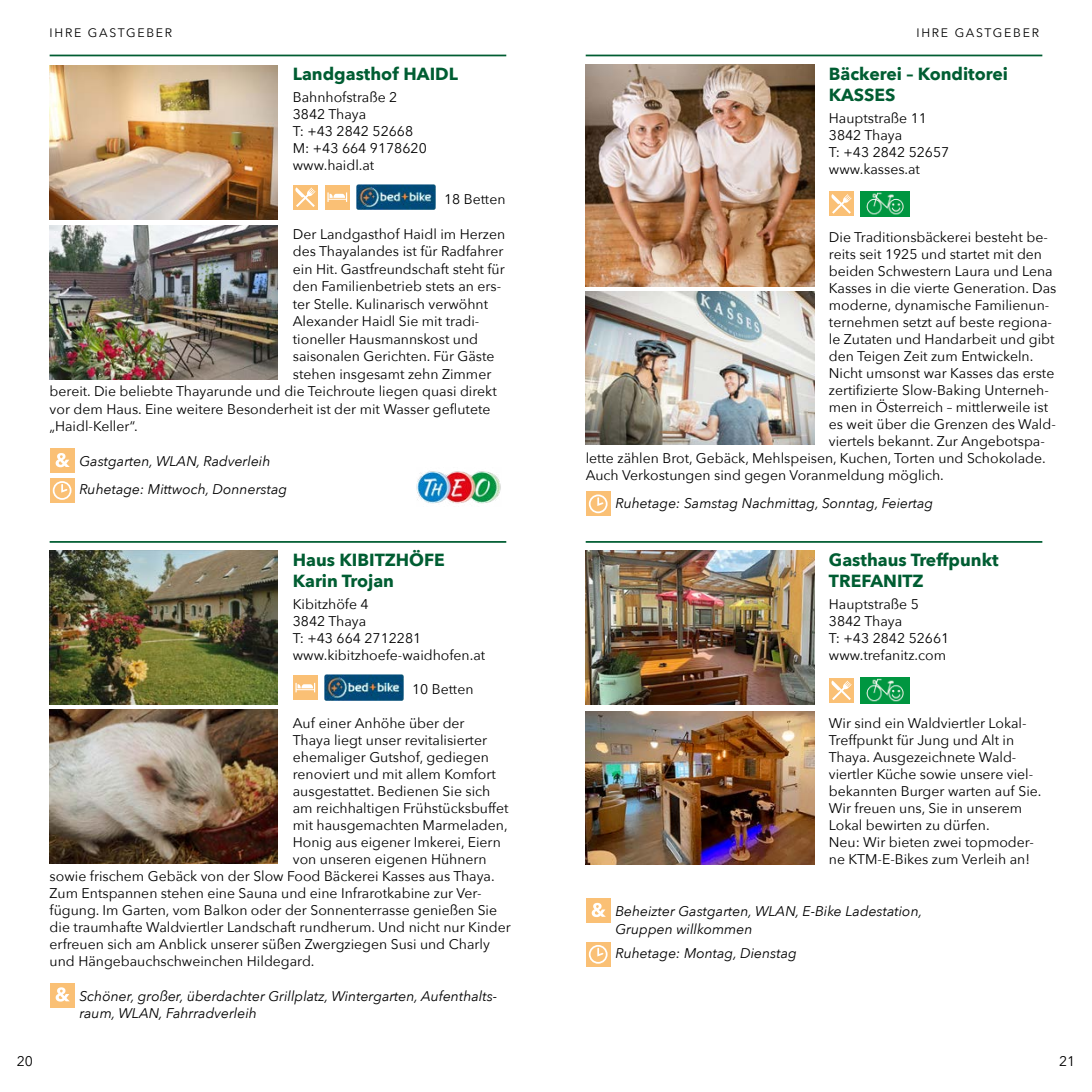
<style>
.page{position:relative;width:1092px;height:1092px;background:#fff}
.page>*{position:absolute;margin:0;border:0;box-sizing:border-box;transform-origin:0 0}
.t1{font:700 17.5px/21px "Avenir Next";color:#005d32}
.t2{font:14px/17px "Avenir Next";color:#000}
.t3{font:italic 14px/17.5px "Avenir Next";color:#000}
.t4{font:12.25px "Avenir Next";letter-spacing:.14em;color:#000}
</style>
<div class="page">
<div style="left:828px;top:191px;width:25px;height:25px;background:#fac075"></div>
<svg style="left:831px;top:194px;width:20px;height:20px"></svg>
<img style="left:860px;top:191px;width:49px;height:25px">
<div style="left:585px;top:491px;width:25px;height:25px;background:#fac075"></div>
<div style="left:588px;top:494px;width:19px;height:19px;border:2px solid #fff;border-radius:50%"></div>
<svg style="left:596px;top:496px;width:8px;height:10px"></svg>
<div style="left:293px;top:675px;width:25px;height:25px;background:#fac075"></div>
<svg style="left:295px;top:682px;width:20px;height:10px"></svg>
<img style="left:325px;top:674px;width:78px;height:26px">
<div style="left:50px;top:982px;width:25px;height:25px;background:#fac075"></div>
<svg style="left:56px;top:987px;width:14px;height:14px"></svg>
<hr style="left:585px;top:55px;width:457px;height:1px;background:#005d32">
<img style="left:585px;top:64px;width:229px;height:222px">
<img style="left:50px;top:551px;width:228px;height:153px">
<hr style="left:50px;top:541px;width:456px;height:1px;background:#005d32">
<img style="left:50px;top:709px;width:228px;height:154px">
<img style="left:585px;top:291px;width:229px;height:154px">
<div style="left:293px;top:185px;width:25px;height:25px;background:#fac075"></div>
<svg style="left:295px;top:187px;width:20px;height:20px"></svg>
<div style="left:325px;top:185px;width:25px;height:25px;background:#fac075"></div>
<svg style="left:327px;top:192px;width:20px;height:10px"></svg>
<img style="left:357px;top:184px;width:78px;height:26px">
<div style="left:50px;top:448px;width:25px;height:25px;background:#fac075"></div>
<svg style="left:56px;top:453px;width:14px;height:14px"></svg>
<div style="left:50px;top:478px;width:25px;height:25px;background:#fac075"></div>
<div style="left:53px;top:481px;width:18px;height:19px;border:2px solid #fff;border-radius:50%"></div>
<svg style="left:60px;top:483px;width:9px;height:11px"></svg>
<img style="left:50px;top:66px;width:228px;height:154px">
<hr style="left:50px;top:55px;width:456px;height:1px;background:#005d32">
<img style="left:50px;top:226px;width:228px;height:153px">
<img style="left:416px;top:471px;width:85px;height:33px">
<div style="left:828px;top:677px;width:25px;height:25px;background:#fac075"></div>
<svg style="left:831px;top:680px;width:20px;height:20px"></svg>
<img style="left:860px;top:678px;width:49px;height:25px">
<div style="left:585px;top:898px;width:25px;height:24px;background:#fac075"></div>
<svg style="left:591px;top:902px;width:15px;height:15px"></svg>
<div style="left:585px;top:941px;width:25px;height:25px;background:#fac075"></div>
<div style="left:588px;top:944px;width:19px;height:19px;border:2px solid #fff;border-radius:50%"></div>
<svg style="left:596px;top:946px;width:8px;height:11px"></svg>
<img style="left:585px;top:551px;width:229px;height:153px">
<hr style="left:585px;top:541px;width:457px;height:1px;background:#005d32">
<img style="left:585px;top:711px;width:229px;height:153px">
<p class="t4" style="left:50px;top:22px;width:124px">IHRE GASTGEBER</p>
<p class="t4" style="left:916px;top:22px;width:124px">IHRE GASTGEBER</p>
<p class="t1" style="left:293px;top:63px;width:167px">Landgasthof HAIDL</p>
<p class="t2" style="left:293px;top:88px;width:135px">Bahnhofstraße 2<br>3842 Thaya<br>T: +43 2842 52668<br>M: +43 664 9178620 www.haidl.at</p>
<p class="t2" style="left:444px;top:189px;width:63px">18 Betten</p>
<p class="t2" style="left:293px;top:224px;width:214px">Der Landgasthof Haidl im Herzen</p>
<p class="t2" style="left:293px;top:242px;width:212px">des Thayalandes ist für Radfahrer</p>
<p class="t2" style="left:293px;top:259px;width:213px">ein Hit. Gastfreundschaft steht für</p>
<p class="t2" style="left:293px;top:277px;width:210px">den Familienbetrieb stets an ers-</p>
<p class="t2" style="left:293px;top:294px;width:197px">ter Stelle. Kulinarisch verwöhnt</p>
<p class="t2" style="left:293px;top:312px;width:188px">Alexander Haidl Sie mit tradi-</p>
<p class="t2" style="left:293px;top:329px;width:187px">tioneller Hausmannskost und</p>
<p class="t2" style="left:293px;top:347px;width:203px">saisonalen Gerichten. Für Gäste</p>
<p class="t2" style="left:293px;top:364px;width:200px">stehen insgesamt zehn Zimmer</p>
<p class="t2" style="left:50px;top:382px;width:448px">bereit. Die beliebte Thayarunde und die Teichroute liegen quasi direkt</p>
<p class="t2" style="left:50px;top:399px;width:442px">vor dem Haus. Eine weitere Besonderheit ist der mit Wasser geflutete</p>
<p class="t2" style="left:50px;top:417px;width:89px">„Haidl-Keller“.</p>
<p class="t3" style="left:79px;top:446px;width:209px;line-height:28px">Gastgarten, WLAN, Radverleih<br>Ruhetage: Mittwoch, Donnerstag</p>
<p class="t1" style="left:828px;top:63px;width:181px">Bäckerei – Konditorei<br>KASSES</p>
<p class="t2" style="left:828px;top:109px;width:122px">Hauptstraße 11<br>3842 Thaya<br>T: +43 2842 52657 www.kasses.at</p>
<p class="t2" style="left:828px;top:227px;width:220px">Die Traditionsbäckerei besteht be-</p>
<p class="t2" style="left:828px;top:244px;width:215px">reits seit 1925 und startet mit den</p>
<p class="t2" style="left:828px;top:261px;width:225px">beiden Schwestern Laura und Lena</p>
<p class="t2" style="left:828px;top:278px;width:229px">Kasses in die vierte Generation. Das</p>
<p class="t2" style="left:828px;top:295px;width:222px">moderne, dynamische Familienun-</p>
<p class="t2" style="left:828px;top:312px;width:225px">ternehmen setzt auf beste regiona-</p>
<p class="t2" style="left:828px;top:329px;width:227px">le Zutaten und Handarbeit und gibt</p>
<p class="t2" style="left:828px;top:346px;width:206px">den Teigen Zeit zum Entwickeln.</p>
<p class="t2" style="left:828px;top:363px;width:227px">Nicht umsonst war Kasses das erste</p>
<p class="t2" style="left:828px;top:380px;width:221px">zertifizierte Slow-Baking Unterneh-</p>
<p class="t2" style="left:828px;top:397px;width:221px">men in Österreich – mittlerweile ist</p>
<p class="t2" style="left:828px;top:414px;width:228px">es weit über die Grenzen des Wald-</p>
<p class="t2" style="left:828px;top:431px;width:217px">viertels bekannt. Zur Angebotspa-</p>
<p class="t2" style="left:585px;top:448px;width:461px">lette zählen Brot, Gebäck, Mehlspeisen, Kuchen, Torten und Schokolade.</p>
<p class="t2" style="left:585px;top:465px;width:359px">Auch Verkostungen sind gegen Voranmeldung möglich.</p>
<p class="t3" style="left:615px;top:493px;width:319px">Ruhetage: Samstag Nachmittag, Sonntag, Feiertag</p>
<p class="t1" style="left:293px;top:549px;width:153px">Haus KIBITZHÖFE<br>Karin Trojan</p>
<p class="t2" style="left:293px;top:595px;width:194px">Kibitzhöfe 4<br>3842 Thaya<br>T: +43 664 2712281 www.kibitzhoefe-waidhofen.at</p>
<p class="t2" style="left:412px;top:680px;width:63px">10 Betten</p>
<p class="t2" style="left:293px;top:714px;width:173px">Auf einer Anhöhe über der</p>
<p class="t2" style="left:293px;top:731px;width:196px">Thaya liegt unser revitalisierter</p>
<p class="t2" style="left:293px;top:748px;width:197px">ehemaliger Gutshof, gediegen</p>
<p class="t2" style="left:293px;top:765px;width:204px">renoviert und mit allem Komfort</p>
<p class="t2" style="left:293px;top:782px;width:199px">ausgestattet. Bedienen Sie sich</p>
<p class="t2" style="left:293px;top:799px;width:217px">am reichhaltigen Frühstücksbuffet</p>
<p class="t2" style="left:293px;top:816px;width:216px">mit hausgemachten Marmeladen,</p>
<p class="t2" style="left:293px;top:833px;width:209px">Honig aus eigener Imkerei, Eiern</p>
<p class="t2" style="left:293px;top:850px;width:195px">von unseren eigenen Hühnern</p>
<p class="t2" style="left:50px;top:867px;width:446px">sowie frischem Gebäck von der Slow Food Bäckerei Kasses aus Thaya.</p>
<p class="t2" style="left:50px;top:884px;width:433px">Zum Entspannen stehen eine Sauna und eine Infrarotkabine zur Ver-</p>
<p class="t2" style="left:50px;top:901px;width:449px">fügung. Im Garten, vom Balkon oder der Sonnenterrasse genießen Sie</p>
<p class="t2" style="left:50px;top:918px;width:462px">die traumhafte Waldviertler Landschaft rundherum. Und nicht nur Kinder</p>
<p class="t2" style="left:50px;top:935px;width:441px">erfreuen sich am Anblick unserer süßen Zwergziegen Susi und Charly</p>
<p class="t2" style="left:50px;top:952px;width:266px">und Hängebauchschweinchen Hildegard.</p>
<p class="t3" style="left:79px;top:986px;width:419px">Schöner, großer, überdachter Grillplatz, Wintergarten, Aufenthalts&shy;raum, WLAN, Fahrradverleih</p>
<p class="t1" style="left:828px;top:549px;width:171px">Gasthaus Treffpunkt<br>TREFANITZ</p>
<p class="t2" style="left:828px;top:595px;width:122px">Hauptstraße 5<br>3842 Thaya<br>T: +43 2842 52661 www.trefanitz.com</p>
<p class="t2" style="left:828px;top:714px;width:214px">Wir sind ein Waldviertler Lokal-<br>Treffpunkt für Jung und Alt in<br>Thaya. Ausgezeichnete Wald&shy;viertler Küche sowie unsere viel&shy;bekannten Burger warten auf Sie.<br>Wir freuen uns, Sie in unserem<br>Lokal bewirten zu dürfen.<br>Neu: Wir bieten zwei topmoder&shy;ne KTM-E-Bikes zum Verleih an!</p>
<p class="t3" style="left:615px;top:901px;width:308px">Beheizter Gastgarten, WLAN, E-Bike Ladestation,<br>Gruppen willkommen</p>
<p class="t3" style="left:615px;top:943px;width:183px">Ruhetage: Montag, Dienstag</p>
<p class="t2" style="left:17px;top:1052px;width:18px">20</p>
<p class="t2" style="left:1058px;top:1052px;width:18px">21</p>
</div>
